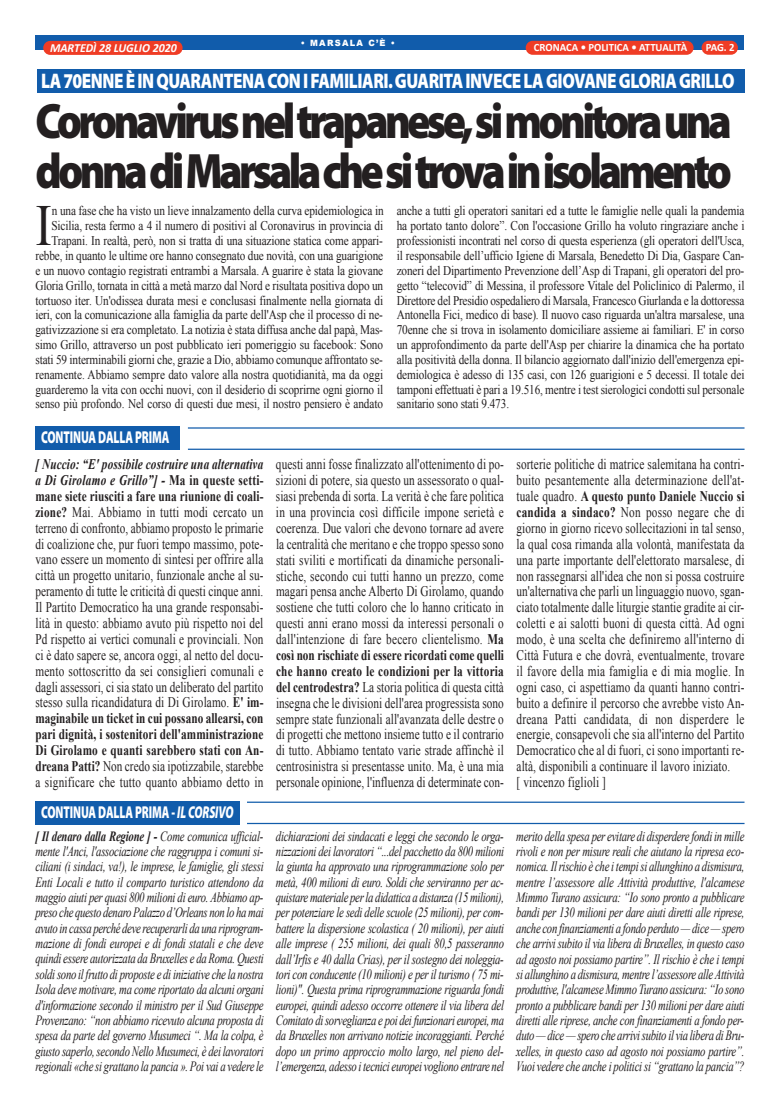
<style>
.page{position:relative;width:780px;height:1113px;background:#fff}
.page>*{position:absolute;margin:0;border:0;box-sizing:border-box;transform-origin:0 0}
.t1{font:58.12px "Times New Roman";color:#231f20;scale:.85 1}
.t2{font:900 50px/50.1px "Myriad Pro";letter-spacing:-.085em;color:#231f20;scale:.86 1}
.t3{font:900 21.12px "Myriad Pro";letter-spacing:-.025em;color:#fff;scale:.81 1}
.t4{font:900 17.25px "Myriad Pro";letter-spacing:-.01em;color:#fff;scale:.66 1}
.t5{font:14.62px/15.9px "Times New Roman";letter-spacing:.01em;color:#231f20;text-align:justify;scale:.77 1}
.t6{font:italic 14.12px/15.4px "Times New Roman";letter-spacing:-.025em;color:#231f20;text-align:justify;scale:.76 1}
.t7{font:13.25px/14.9px "Times New Roman";letter-spacing:-.01em;color:#231f20;text-align:right;scale:.85 1}
.t8{font:italic 700 12.38px "Calibri";color:#fff;scale:.96 1}
.t9{font:700 11.12px "Calibri";color:#fff;scale:.96 1}
.t10{font:900 8.62px "Arial";letter-spacing:.15em;color:#fff;scale:.96 1}
.s1{font-weight:700;font-style:italic}
.s2{font-weight:700}
.s3{font-style:italic}
</style>
<div class="page">
<div style="left:35px;top:35px;width:708px;height:14px;background:#115cab"></div>
<div style="left:701px;top:41px;width:36px;height:14px;background:#ef3c25;border-radius:7px"></div>
<div style="left:525px;top:41px;width:168px;height:14px;background:#ef3c25;border-radius:7px"></div>
<div style="left:43px;top:41px;width:139px;height:14px;background:#ef3c25;border-radius:7px"></div>
<div style="left:35px;top:800px;width:204px;height:24px;background:#115cab"></div>
<hr style="left:247px;top:801px;width:497px;height:2px;background:#115cab">
<hr style="left:247px;top:823px;width:497px;height:1px;background:#115cab">
<div style="left:37px;top:69px;width:707px;height:24px;background:#115cab"></div>
<div style="left:35px;top:426px;width:145px;height:24px;background:#115cab"></div>
<hr style="left:188px;top:427px;width:556px;height:1px;background:#115cab">
<hr style="left:188px;top:448px;width:556px;height:2px;background:#115cab">
<p class="t10" style="left:301px;top:37px;width:100px">• MARSALA C’È •</p>
<p class="t8" style="left:50px;top:42px;width:134px">MARTEDÌ 28 LUGLIO 2020</p>
<p class="t9" style="left:534px;top:43px;width:161px">CRONACA • POLITICA • ATTUALITÀ</p>
<p class="t9" style="left:705px;top:43px;width:32px">PAG. 2</p>
<h3 class="t3" style="left:41px;top:73px;width:857px">LA70ENNEÈINQUARANTENACONIFAMILIARI.GUARITAINVECELAGIOVANEGLORIAGRILLO</h3>
<h2 class="t2" style="left:35px;top:100px;width:811px">Coronavirusneltrapanese,simonitorauna donnadiMarsalachesitrovainisolamento</h2>
<p class="t7" style="left:35px;top:203px;width:411px">n una fase che ha visto un lieve innalzamento della curva epidemiologica in Sicilia, resta fermo a 4 il numero di positivi al Coronavirus in provincia di Trapani. In realtà, però, non si tratta di una situazione statica come appari&shy;rebbe, in quanto le ultime ore hanno consegnato due novità, con una guarigione e un nuovo contagio registrati entrambi a Marsala. A guarire è stata la giovane Gloria Grillo, tornata in città a metà marzo dal Nord e risultata positiva dopo un tortuoso iter. Un'odissea durata mesi e conclusasi finalmente nella giornata di ieri, con la comunicazione alla famiglia da parte dell'Asp che il processo di ne&shy;gativizzazione si era completato. La notizia è stata diffusa anche dal papà, Mas&shy;simo Grillo, attraverso un post pubblicato ieri pomeriggio su facebook: Sono stati 59 interminabili giorni che, grazie a Dio, abbiamo comunque affrontato se&shy;renamente. Abbiamo sempre dato valore alla nostra quotidianità, ma da oggi guarderemo la vita con occhi nuovi, con il desiderio di scoprirne ogni giorno il senso più profondo. Nel corso di questi due mesi, il nostro pensiero è andato</p>
<p class="t7" style="left:396px;top:203px;width:410px;text-align:justify">anche a tutti gli operatori sanitari ed a tutte le famiglie nelle quali la pandemia ha portato tanto dolore”. Con l'occasione Grillo ha voluto ringraziare anche i professionisti incontrati nel corso di questa esperienza (gli operatori dell'Usca, il responsabile dell’ufficio Igiene di Marsala, Benedetto Di Dia, Gaspare Can&shy;zoneri del Dipartimento Prevenzione dell’Asp di Trapani, gli operatori del pro&shy;getto “telecovid” di Messina, il professore Vitale del Policlinico di Palermo, il Direttore del Presidio ospedaliero di Marsala, Francesco Giurlanda e la dottoressa Antonella Fici, medico di base). Il nuovo caso riguarda un'altra marsalese, una 70enne che si trova in isolamento domiciliare assieme ai familiari. E' in corso un approfondimento da parte dell'Asp per chiarire la dinamica che ha portato alla positività della donna. Il bilancio aggiornato dall'inizio dell'emergenza epi&shy;demiologica è adesso di 135 casi, con 126 guarigioni e 5 decessi. Il totale dei tamponi effettuati è pari a 19.516, mentre i test sierologici condotti sul personale sanitario sono stati 9.473.</p>
<p class="t4" style="left:41px;top:431px;width:196px">CONTINUA DALLA PRIMA</p>
<p class="t5" style="left:35px;top:456px;width:298px"><span class="s1">[ Nuccio: “E' possibile costruire una alternativa a Di Girolamo e Grillo”] -</span> <span class="s2">Ma in queste setti&shy;mane siete riusciti a fare una riunione di coali&shy;zione?</span> Mai. Abbiamo in tutti modi cercato un terreno di confronto, abbiamo proposto le primarie di coalizione che, pur fuori tempo massimo, pote&shy;vano essere un momento di sintesi per offrire alla città un progetto unitario, funzionale anche al su&shy;peramento di tutte le criticità di questi cinque anni.<br>Il Partito Democratico ha una grande responsabi&shy;lità in questo: abbiamo avuto più rispetto noi del Pd rispetto ai vertici comunali e provinciali. Non ci è dato sapere se, ancora oggi, al netto del docu&shy;mento sottoscritto da sei consiglieri comunali e dagli assessori, ci sia stato un deliberato del partito stesso sulla ricandidatura di Di Girolamo. <span class="s2">E' im&shy;maginabile un ticket in cui possano allearsi, con pari dignità, i sostenitori dell'amministrazione Di Girolamo e quanti sarebbero stati con An&shy;dreana Patti?</span> Non credo sia ipotizzabile, starebbe a significare che tutto quanto abbiamo detto in</p>
<p class="t5" style="left:276px;top:456px;width:298px">questi anni fosse finalizzato all'ottenimento di po&shy;sizioni di potere, sia questo un assessorato o qual&shy;siasi prebenda di sorta. La verità è che fare politica in una provincia così difficile impone serietà e coerenza. Due valori che devono tornare ad avere la centralità che meritano e che troppo spesso sono stati sviliti e mortificati da dinamiche personali&shy;stiche, secondo cui tutti hanno un prezzo, come magari pensa anche Alberto Di Girolamo, quando sostiene che tutti coloro che lo hanno criticato in questi anni erano mossi da interessi personali o dall'intenzione di fare becero clientelismo. <span class="s2">Ma così non rischiate di essere ricordati come quelli che hanno creato le condizioni per la vittoria del centrodestra?</span> La storia politica di questa città insegna che le divisioni dell'area progressista sono sempre state funzionali all'avanzata delle destre o di progetti che mettono insieme tutto e il contrario di tutto. Abbiamo tentato varie strade affinchè il centrosinistra si presentasse unito. Ma, è una mia personale opinione, l'influenza di determinate con-</p>
<p class="t5" style="left:516px;top:456px;width:298px;text-align:left">sorterie politiche di matrice salemitana ha contri&shy;buito pesantemente alla determinazione dell'at&shy;tuale quadro. <span class="s2">A questo punto Daniele Nuccio si candida a sindaco?</span> Non posso negare che di giorno in giorno ricevo sollecitazioni in tal senso, la qual cosa rimanda alla volontà, manifestata da una parte importante dell'elettorato marsalese, di non rassegnarsi all'idea che non si possa costruire un'alternativa che parli un linguaggio nuovo, sgan&shy;ciato totalmente dalle liturgie stantie gradite ai cir&shy;coletti e ai salotti buoni di questa città. Ad ogni modo, è una scelta che definiremo all'interno di Città Futura e che dovrà, eventualmente, trovare il favore della mia famiglia e di mia moglie. In ogni caso, ci aspettiamo da quanti hanno contri&shy;buito a definire il percorso che avrebbe visto An&shy;dreana Patti candidata, di non disperdere le energie, consapevoli che sia all'interno del Partito Democratico che al di fuori, ci sono importanti re&shy;altà, disponibili a continuare il lavoro iniziato.<br>[ vincenzo figlioli ]</p>
<h1 class="t1" style="left:35px;top:193px;width:21px">I</h1>
<p class="t4" style="left:41px;top:805px;width:293px">CONTINUA DALLA PRIMA - <span class="s3">IL CORSIVO</span></p>
<p class="t6" style="left:35px;top:828px;width:302px"><span class="s2">[ Il denaro dalla Regione ] -</span> Come comunica ufficial&shy;mente l'Anci, l'associazione che raggruppa i comuni si&shy;ciliani (i sindaci, va!), le imprese, le famiglie, gli stessi Enti Locali e tutto il comparto turistico attendono da maggio aiuti per quasi 800 milioni di euro. Abbiamo ap&shy;preso che questo denaro Palazzo d’Orleans non lo ha mai avuto in cassa perché deve recuperarli da una riprogram&shy;mazione di fondi europei e di fondi statali e che deve quindi essere autorizzata da Bruxelles e da Roma. Questi soldi sono il frutto di proposte e di iniziative che la nostra Isola deve motivare, ma come riportato da alcuni organi d'informazione secondo il ministro per il Sud Giuseppe Provenzano: “non abbiamo ricevuto alcuna proposta di spesa da parte del governo Musumeci “. Ma la colpa, è giusto saperlo, secondo Nello Musumeci, è dei lavoratori regionali «che si grattano la pancia ». Poi vai a vedere le</p>
<p class="t6" style="left:276px;top:828px;width:302px">dichiarazioni dei sindacati e leggi che secondo le orga&shy;nizzazioni dei lavoratori “...del pacchetto da 800 milioni la giunta ha approvato una riprogrammazione solo per metà, 400 milioni di euro. Soldi che serviranno per ac&shy;quistare materiale per la didattica a distanza (15 milioni), per potenziare le sedi delle scuole (25 milioni), per com&shy;battere la dispersione scolastica ( 20 milioni), per aiuti alle imprese ( 255 milioni, dei quali 80,5 passeranno dall’Irfis e 40 dalla Crias), per il sostegno dei noleggia&shy;tori con conducente (10 milioni) e per il turismo ( 75 mi&shy;lioni)". Questa prima riprogrammazione riguarda fondi europei, quindi adesso occorre ottenere il via libera del Comitato di sorveglianza e poi dei funzionari europei, ma da Bruxelles non arrivano notizie incoraggianti. Perché dopo un primo approccio molto largo, nel pieno del&shy;l’emergenza, adesso i tecnici europei vogliono entrare nel</p>
<p class="t6" style="left:516px;top:828px;width:302px">merito della spesa per evitare di disperdere fondi in mille rivoli e non per misure reali che aiutano la ripresa eco&shy;nomica. Il rischio è che i tempi si allunghino a dismisura, mentre l’assessore alle Attività produttive, l'alcamese Mimmo Turano assicura: “Io sono pronto a pubblicare bandi per 130 milioni per dare aiuti diretti alle riprese, anche con finanziamenti a fondo perduto — dice — spero che arrivi subito il via libera di Bruxelles, in questo caso ad agosto noi possiamo partire”. Il rischio è che i tempi si allunghino a dismisura, mentre l’assessore alle Attività produttive, l'alcamese Mimmo Turano assicura: “Io sono pronto a pubblicare bandi per 130 milioni per dare aiuti diretti alle riprese, anche con finanziamenti a fondo per&shy;duto — dice — spero che arrivi subito il via libera di Bru&shy;xelles, in questo caso ad agosto noi possiamo partire”.<br>Vuoi vedere che anche i politici si “grattano la pancia”?</p>
</div>
